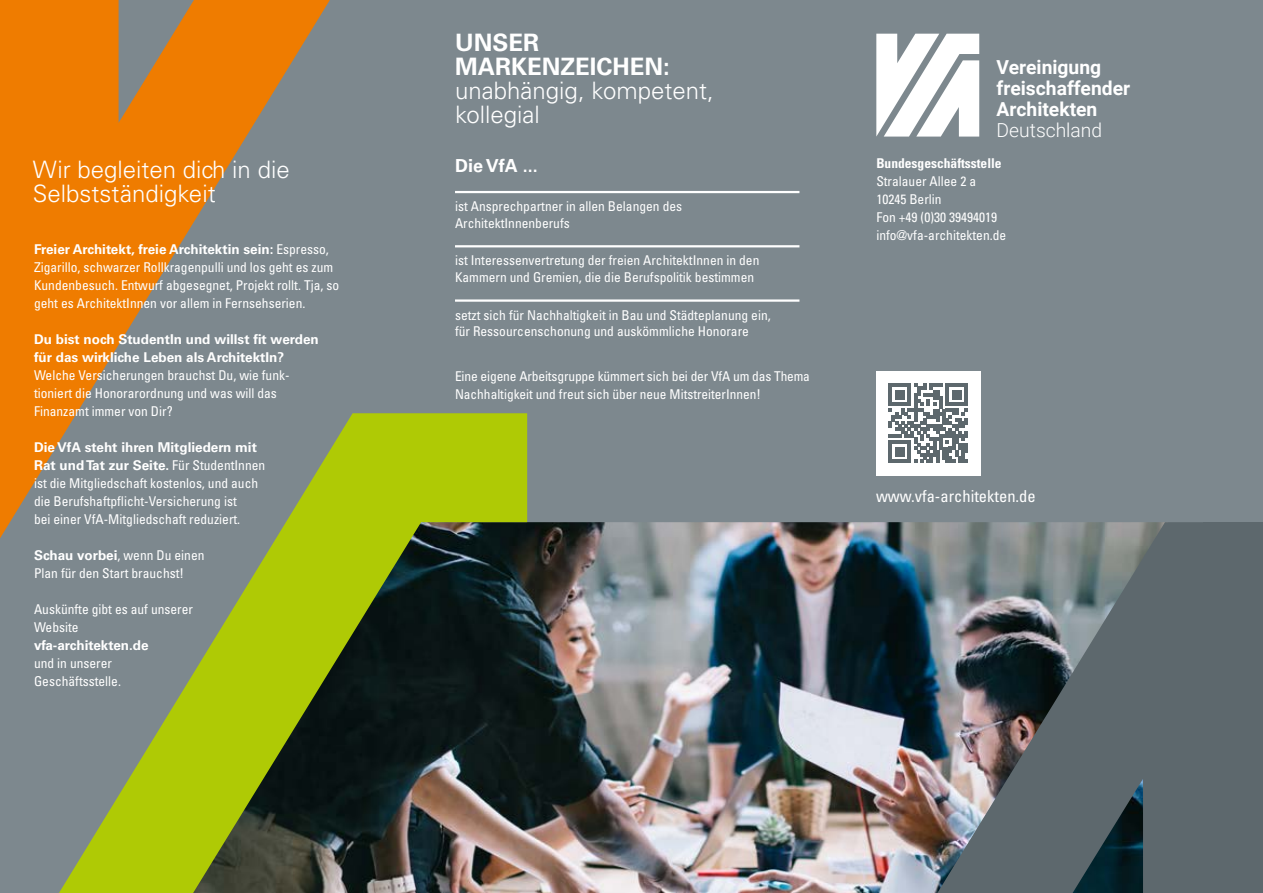
<style>
.page{position:relative;width:1263px;height:893px;background:#7d888e}
.page>*{position:absolute;margin:0;border:0;box-sizing:border-box;transform-origin:0 0}
.t1{font:300 24px/24px "Univers LT Std";color:#fff}
.t2{font:700 24px/24px "Univers LT Std";color:#fff}
.t3{font:700 19.35px/20.9px "Roboto";color:#fff}
.t4{font:300 19.35px "Roboto";color:#fff}
.t5{font:700 18px "Univers LT Std";color:#fff}
.t6{font:condensed 16.5px "Univers LT Std";color:#fff}
.t7{font:condensed 13.5px/18px "Univers LT Std";color:#fff}
.t8{font:700 13.5px/18px "Univers LT Std";color:#fff}
.t9{font:700 condensed 13.5px "Univers LT Std";color:#fff}
.s1{font-weight:700;font-stretch:normal}
</style>
<div class="page">
<div style="left:1203px;top:522px;width:60px;height:371px;background:#5d686d"></div>
<img style="left:527px;top:522px;width:410px;height:371px">
<svg style="left:59px;top:413px;width:468px;height:480px"></svg>
<svg style="left:0;top:0;width:330px;height:538px;fill:#ef7c00"></svg>
<img style="left:937px;top:522px;width:266px;height:371px">
<div style="left:876px;top:371px;width:104px;height:104px;background:#fff"></div>
<svg style="left:889px;top:383px;width:79px;height:80px"></svg>
<svg style="left:876px;top:34px;width:103px;height:103px"></svg>
<hr style="left:455px;top:191px;width:344px;height:2px;background:#fff">
<hr style="left:455px;top:245px;width:344px;height:2px;background:#fff">
<hr style="left:455px;top:299px;width:344px;height:3px;background:#fff">
<h1 class="t1" style="left:33px;top:158px;width:258px">Wir begleiten dich in die<br>Selbstständigkeit</h1>
<p class="t7" style="left:34px;top:240px;width:307px"><span class="s1">Freier Architekt, freie Architektin sein:</span> Espresso, Zigarillo, schwarzer Rollkragenpulli und los geht es zum Kundenbesuch. Entwurf abgesegnet, Projekt rollt. Tja, so geht es ArchitektInnen vor allem in Fernsehserien.</p>
<p class="t8" style="left:34px;top:331px;width:286px">Du bist noch StudentIn und willst fit werden für das wirkliche Leben als ArchitektIn?</p>
<p class="t7" style="left:34px;top:366px;width:257px">Welche Versicherungen brauchst Du, wie funk&shy;tioniert die Honorarordnung und was will das<br>Finanzamt immer von Dir?</p>
<p class="t7" style="left:34px;top:438px;width:233px"><span class="s1">Die VfA steht ihren Mitgliedern mit Rat und Tat zur Seite.</span> Für StudentInnen ist die Mitgliedschaft kostenlos, und auch die Berufshaftpflicht-Versicherung ist<br>bei einer VfA-Mitgliedschaft reduziert.</p>
<p class="t7" style="left:34px;top:546px;width:172px"><span class="s1">Schau vorbei</span>, wenn Du einen<br>Plan für den Start brauchst!</p>
<p class="t7" style="left:34px;top:600px;width:160px">Auskünfte gibt es auf unserer<br>Website</p>
<p class="t8" style="left:34px;top:637px;width:116px">vfa-architekten.de</p>
<p class="t7" style="left:34px;top:654px;width:88px">und in unserer<br>Geschäftsstelle.</p>
<h1 class="t2" style="left:455px;top:31px;width:216px">UNSER<br>MARKENZEICHEN:</h1>
<h1 class="t1" style="left:455px;top:79px;width:260px">unabhängig, kompetent, kollegial</h1>
<h3 class="t5" style="left:455px;top:156px;width:84px">Die VfA ...</h3>
<p class="t7" style="left:455px;top:198px;width:229px;line-height:16.5px">ist Ansprechpartner in allen Belangen des<br>ArchitektInnenberufs</p>
<p class="t7" style="left:455px;top:252px;width:306px;line-height:16.5px">ist Interessenvertretung der freien ArchitektInnen in den<br>Kammern und Gremien, die die Berufspolitik bestimmen</p>
<p class="t7" style="left:455px;top:306px;width:317px;line-height:16.5px">setzt sich für Nachhaltigkeit in Bau und Städteplanung ein, für Ressourcenschonung und auskömmliche Honorare</p>
<p class="t7" style="left:455px;top:367px;width:356px">Eine eigene Arbeitsgruppe kümmert sich bei der VfA um das Thema<br>Nachhaltigkeit und freut sich über neue MitstreiterInnen!</p>
<h2 class="t3" style="left:997px;top:56px;width:135px">Vereinigung freischaffender<br>Architekten</h2>
<h2 class="t4" style="left:997px;top:116px;width:107px">Deutschland</h2>
<p class="t9" style="left:876px;top:155px;width:127px">Bundesgeschäftsstelle</p>
<p class="t7" style="left:876px;top:172px;width:131px">Stralauer Allee 2 a<br>10245 Berlin<br>Fon +49 (0)30 39494019 info@vfa-architekten.de</p>
<p class="t6" style="left:876px;top:485px;width:161px">www.vfa-architekten.de</p>
</div>
